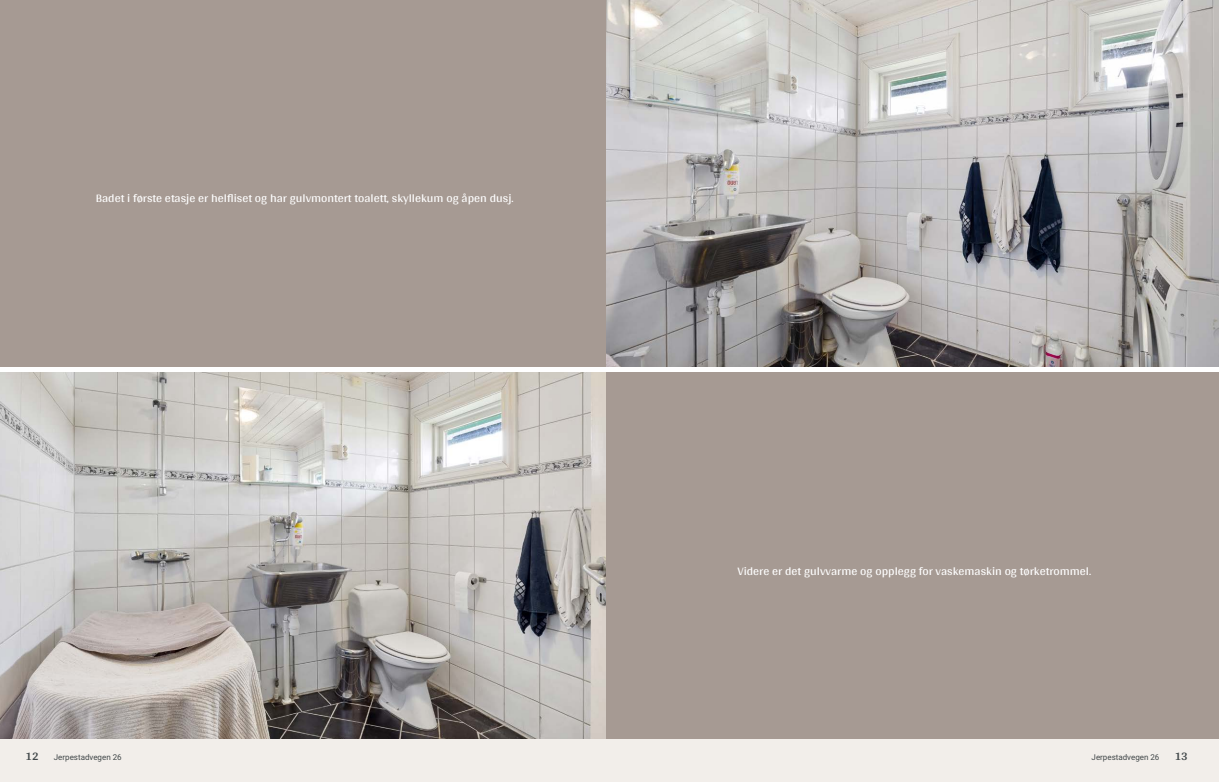
<style>
.page{position:relative;width:1219px;height:782px;background:#fff}
.page>*{position:absolute;margin:0;border:0;box-sizing:border-box;transform-origin:0 0}
.t1{font:12px "Arya";color:#fff}
.t2{font:700 12px "Arya";color:#414749}
.t3{font:8px "Roboto Vitec";color:#414749}
</style>
<div class="page">
<img style="left:0;top:372px;width:607px;height:367px">
<div style="left:0;top:739px;width:612px;height:42px;background:#f2eeea"></div>
<div style="left:0;top:0;width:612px;height:367px;background:#a69a93"></div>
<img style="left:607px;top:0;width:612px;height:367px">
<div style="left:607px;top:739px;width:612px;height:42px;background:#f2eeea"></div>
<div style="left:607px;top:372px;width:612px;height:367px;background:#a69a93"></div>
<p class="t1" style="left:96px;top:191px;width:419px">Badet i første etasje er helfliset og har gulvmontert toalett, skyllekum og åpen dusj.</p>
<p class="t2" style="left:26px;top:749px;width:15px">12</p>
<p class="t3" style="left:54px;top:751px;width:69px">Jerpestadvegen 26</p>
<p class="t1" style="left:737px;top:563px;width:355px">Videre er det gulvvarme og opplegg for vaskemaskin og tørketrommel.</p>
<p class="t3" style="left:1092px;top:751px;width:69px">Jerpestadvegen 26</p>
<p class="t2" style="left:1175px;top:749px;width:15px">13</p>
</div>
